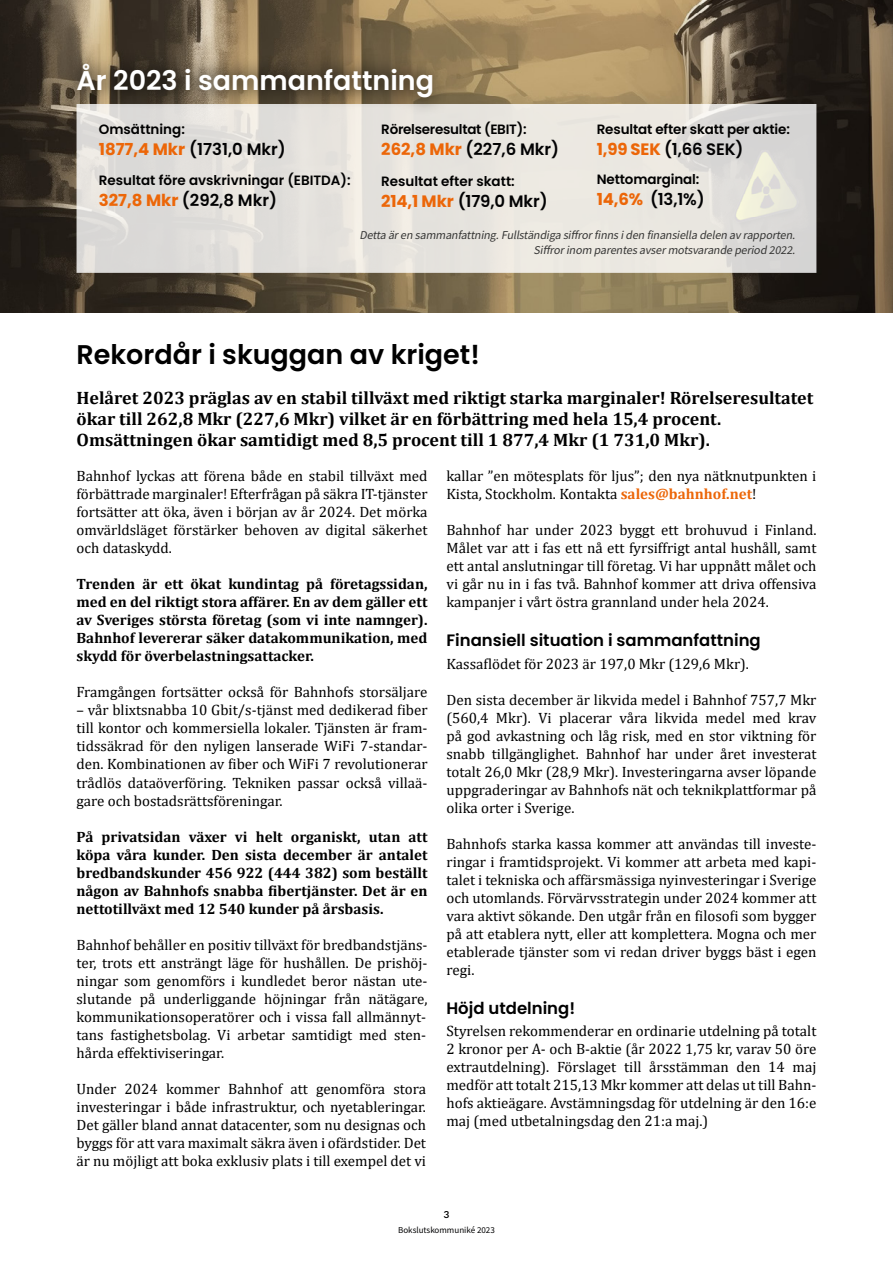
<style>
.page{position:relative;width:893px;height:1263px;background:#fff}
.page>*{position:absolute;margin:0;border:0;box-sizing:border-box;transform-origin:0 0}
.t1{font:600 27px "Poppins";color:#000}
.t2{font:600 27px "Poppins";color:#fff}
.t3{font:700 18px/21px "Cambria";color:#000}
.t4{font:600 16.5px "Poppins";color:#020203}
.t5{font:600 16.5px "Poppins";color:#000}
.t6{font:15px/18px "Cambria";color:#000;text-align:justify}
.t7{font:700 15px/18px "Cambria";color:#000;text-align:justify}
.t8{font:600 13.5px "Poppins";color:#000}
.t9{font:600 13.5px "Poppins";letter-spacing:-.02em;color:#000}
.t10{font:italic 12px/15px "Source Sans Pro";color:#363635;text-align:right}
.t11{font:500 10.5px "Work Sans";color:#000}
.t12{font:9px "Source Sans Pro";color:#020203}
.s1{font-weight:700;color:#ec6608}
</style>
<div class="page">
<img style="left:0;top:0;width:893px;height:313px">
<svg style="left:77px;top:104px;width:739px;height:169px;background:#e4e1dc"></svg>
<svg style="left:60px;top:47px;width:391px;height:68px;background:#7c6f5a"></svg>
<h1 class="t2" style="left:77px;top:65px;width:359px">År 2023 i sammanfattning</h1>
<p class="t8" style="left:99px;top:122px;width:88px">Omsättning:</p>
<p class="t4" style="left:99px;top:140px;width:189px"><span class="s1">1877,4 Mkr</span> (1731,0 Mkr)</p>
<p class="t8" style="left:99px;top:173px;width:253px">Resultat före avskrivningar (EBITDA):</p>
<p class="t4" style="left:99px;top:191px;width:180px"><span class="s1">327,8 Mkr</span> (292,8 Mkr)</p>
<p class="t9" style="left:381px;top:122px;width:147px">Rörelseresultat (EBIT):</p>
<p class="t4" style="left:381px;top:140px;width:179px"><span class="s1">262,8 Mkr</span> (227,6 Mkr)</p>
<p class="t8" style="left:381px;top:174px;width:135px">Resultat efter skatt:</p>
<p class="t4" style="left:381px;top:192px;width:168px"><span class="s1">214,1 Mkr</span> (179,0 Mkr)</p>
<p class="t8" style="left:597px;top:122px;width:195px">Resultat efter skatt per aktie:</p>
<p class="t4" style="left:597px;top:140px;width:148px"><span class="s1">1,99 SEK</span> (1,66 SEK)</p>
<p class="t8" style="left:597px;top:171px;width:104px">Nettomarginal:</p>
<p class="t4" style="left:597px;top:190px;width:109px"><span class="s1">14,6%</span> (13,1%)</p>
<p class="t10" style="left:359px;top:228px;width:440px">Detta ären sammanfattning.Fullständiga siffrorfinnsiden finansiella delen av rapporten.<br>Siffrorinom parentesavsermotsvarande period 2022.</p>
<h1 class="t1" style="left:77px;top:339px;width:405px">Rekordår i skuggan av kriget!</h1>
<p class="t3" style="left:77px;top:387px;width:738px">Helåret 2023 präglas av en stabil tillväxt med riktigt starka marginaler! Rörelseresultatet ökar till 262,8 Mkr (227,6 Mkr) vilket är en förbättring med hela 15,4 procent.<br>Omsättningen ökar samtidigt med 8,5 procent till 1 877,4 Mkr (1 731,0 Mkr).</p>
<p class="t6" style="left:77px;top:467px;width:353px">Bahnhof lyckas att förena både en stabil tillväxt med förbättrade marginaler! Efterfrågan på säkra IT-tjänster fortsätter att öka, även i början av år 2024. Det mörka omvärldsläget förstärker behoven av digital säkerhet och dataskydd.</p>
<p class="t7" style="left:77px;top:575px;width:352px">Trenden är ett ökat kundintag på företagssidan, med en del riktigt stora affärer. En av dem gäller ett av Sveriges största företag (som vi inte namnger).<br>Bahnhof levererar säker datakommunikation, med skydd för överbelastningsattacker.</p>
<p class="t6" style="left:77px;top:683px;width:353px">Framgången fortsätter också för Bahnhofs storsäljare</p>
<p class="t6" style="left:77px;top:701px;width:353px">– vår blixtsnabba 10 Gbit/s-tjänst med dedikerad fiber till kontor och kommersiella lokaler. Tjänsten är fram&shy;tidssäkrad för den nyligen lanserade WiFi 7-standar&shy;den. Kombinationen av fiber och WiFi 7 revolutionerar trådlös dataöverföring. Tekniken passar också villaä&shy;gare och bostadsrättsföreningar.</p>
<p class="t7" style="left:77px;top:827px;width:353px">På privatsidan växer vi helt organiskt, utan att köpa våra kunder. Den sista december är antalet bredbandskunder 456 922 (444 382) som beställt någon av Bahnhofs snabba fibertjänster. Det är en nettotillväxt med 12 540 kunder på årsbasis.</p>
<p class="t6" style="left:77px;top:935px;width:353px">Bahnhof behåller en positiv tillväxt för bredbandstjäns&shy;ter, trots ett ansträngt läge för hushållen. De prishöj&shy;ningar som genomförs i kundledet beror nästan ute&shy;slutande på underliggande höjningar från nätägare, kommunikationsoperatörer och i vissa fall allmännyt&shy;tans fastighetsbolag. Vi arbetar samtidigt med sten&shy;hårda effektiviseringar.</p>
<p class="t6" style="left:77px;top:1079px;width:351px">Under 2024 kommer Bahnhof att genomföra stora investeringar i både infrastruktur, och nyetableringar.<br>Det gäller bland annat datacenter, som nu designas och byggs för att vara maximalt säkra även i ofärdstider. Det är nu möjligt att boka exklusiv plats i till exempel det vi</p>
<p class="t6" style="left:446px;top:467px;width:371px">kallar ”en mötesplats för ljus”; den nya nätknutpunkten i<br>Kista, Stockholm. Kontakta <span class="s1">sales@bahnhof.net</span>!</p>
<p class="t6" style="left:446px;top:521px;width:371px">Bahnhof har under 2023 byggt ett brohuvud i Finland.<br>Målet var att i fas ett nå ett fyrsiffrigt antal hushåll, samt ett antal anslutningar till företag. Vi har uppnått målet och vi går nu in i fas två. Bahnhof kommer att driva offensiva kampanjer i vårt östra grannland under hela 2024.</p>
<p class="t5" style="left:446px;top:631px;width:316px">Finansiell situation i sammanfattning</p>
<p class="t6" style="left:446px;top:654px;width:304px">Kassaflödet för 2023 är 197,0 Mkr (129,6 Mkr).</p>
<p class="t6" style="left:446px;top:690px;width:371px">Den sista december är likvida medel i Bahnhof 757,7 Mkr (560,4 Mkr). Vi placerar våra likvida medel med krav på god avkastning och låg risk, med en stor viktning för snabb tillgänglighet. Bahnhof har under året investerat totalt 26,0 Mkr (28,9 Mkr). Investeringarna avser löpande uppgraderingar av Bahnhofs nät och teknikplattformar på olika orter i Sverige.</p>
<p class="t6" style="left:446px;top:834px;width:371px">Bahnhofs starka kassa kommer att användas till investe&shy;ringar i framtidsprojekt. Vi kommer att arbeta med kapi&shy;talet i tekniska och affärsmässiga nyinvesteringar i Sverige och utomlands. Förvärvsstrategin under 2024 kommer att vara aktivt sökande. Den utgår från en filosofi som bygger på att etablera nytt, eller att komplettera. Mogna och mer etablerade tjänster som vi redan driver byggs bäst i egen regi.</p>
<p class="t5" style="left:446px;top:998px;width:130px">Höjd utdelning!</p>
<p class="t6" style="left:446px;top:1022px;width:371px">Styrelsen rekommenderar en ordinarie utdelning på totalt 2 kronor per A- och B-aktie (år 2022 1,75 kr, varav 50 öre extrautdelning). Förslaget till årsstämman den 14 maj medför att totalt 215,13 Mkr kommer att delas ut till Bahn&shy;hofs aktieägare. Avstämningsdag för utdelning är den 16:e maj (med utbetalningsdag den 21:a maj.)</p>
<p class="t11" style="left:443px;top:1208px;width:8px">3</p>
<p class="t12" style="left:398px;top:1224px;width:98px">Bokslutskommuniké 2023</p>
</div>
